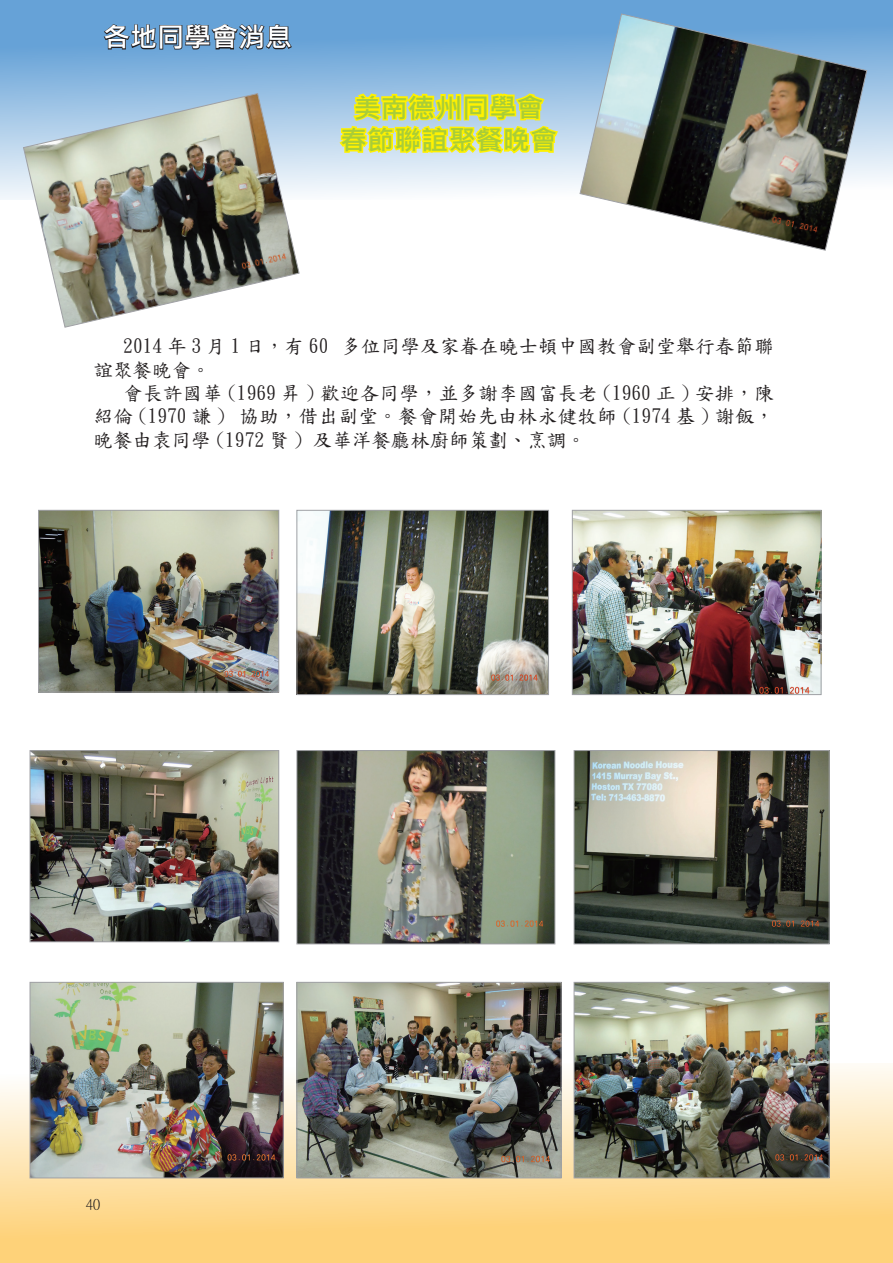
<style>
.page{position:relative;width:893px;height:1263px;background:#fff}
.page>*{position:absolute;margin:0;border:0;box-sizing:border-box;transform-origin:0 0}
.t1{font:700 27px "Microsoft Jheng Hei";letter-spacing:.005em;color:#a9cd38}
.t2{font:700 27px "Microsoft Jheng Hei";color:#fff}
.t3{font:19.5px/23.4px "DF Kai Shu SB Estd BF";letter-spacing:.01em;color:#231f20}
.t4{font:15px "P Ming Li U";color:#231f20}
</style>
<div class="page">
<svg style="left:0;top:1063px;width:893px;height:200px;background:#fdd990"></svg>
<svg style="left:0;top:0;width:893px;height:200px;background:#90bbe1"></svg>
<svg style="left:103px;top:23px;width:190px;height:28px;background:#476480"></svg>
<svg style="left:337px;top:91px;width:223px;height:64px;background:#e1e45c"></svg>
<img style="left:40px;top:512px;width:237px;height:178px">
<div style="left:38px;top:510px;width:241px;height:182px;border:1px solid #a0a1a5"></div>
<img style="left:298px;top:512px;width:249px;height:181px">
<div style="left:296px;top:510px;width:253px;height:185px;border:1px solid #a0a1a5"></div>
<img style="left:574px;top:512px;width:245px;height:181px">
<div style="left:572px;top:510px;width:249px;height:185px;border:1px solid #a0a1a5"></div>
<img style="left:32px;top:752px;width:245px;height:188px">
<div style="left:30px;top:750px;width:249px;height:192px;border:1px solid #a0a1a5"></div>
<img style="left:23px;top:93px;width:277px;height:235px">
<img style="left:32px;top:984px;width:250px;height:192px">
<div style="left:30px;top:982px;width:254px;height:196px;border:1px solid #a0a1a5"></div>
<img style="left:298px;top:984px;width:261px;height:192px">
<div style="left:296px;top:982px;width:265px;height:196px;border:1px solid #a0a1a5"></div>
<img style="left:298px;top:752px;width:255px;height:190px">
<div style="left:296px;top:750px;width:259px;height:194px;border:1px solid #a0a1a5"></div>
<img style="left:576px;top:752px;width:252px;height:190px">
<div style="left:574px;top:750px;width:256px;height:194px;border:1px solid #a0a1a5"></div>
<svg style="left:579px;top:13px;width:289px;height:238px;background:#7f8a8a"></svg>
<img style="left:576px;top:984px;width:252px;height:192px">
<div style="left:574px;top:982px;width:256px;height:196px;border:1px solid #a0a1a5"></div>
<h1 class="t2" style="left:103px;top:21px;width:191px">各地同學會消息</h1>
<p class="t1" style="left:354px;top:91px;width:191px">美南德州同學會</p>
<p class="t1" style="left:340px;top:123px;width:218px">春節聯誼聚餐晚會</p>
<p class="t3" style="left:94px;top:335px;width:682px;text-indent:30px">2014 年 3 月 1 日，有 60 多位同學及家眷在曉士頓中國教會副堂舉行春節聯誼聚餐晚會。</p>
<p class="t3" style="left:94px;top:381px;width:682px;text-align:justify;text-indent:30px">會長許國華 (1969 昇 ) 歡迎各同學，並多謝李國富長老 (1960 正 ) 安排，陳紹倫 (1970 謙) 協助，借出副堂。餐會開始先由林永健牧師(1974 基 ) 謝飯，晚餐由袁同學 (1972 賢 ) 及華洋餐廳林廚師策劃、烹調。</p>
<p class="t4" style="left:86px;top:1197px;width:16px">40</p>
</div>
